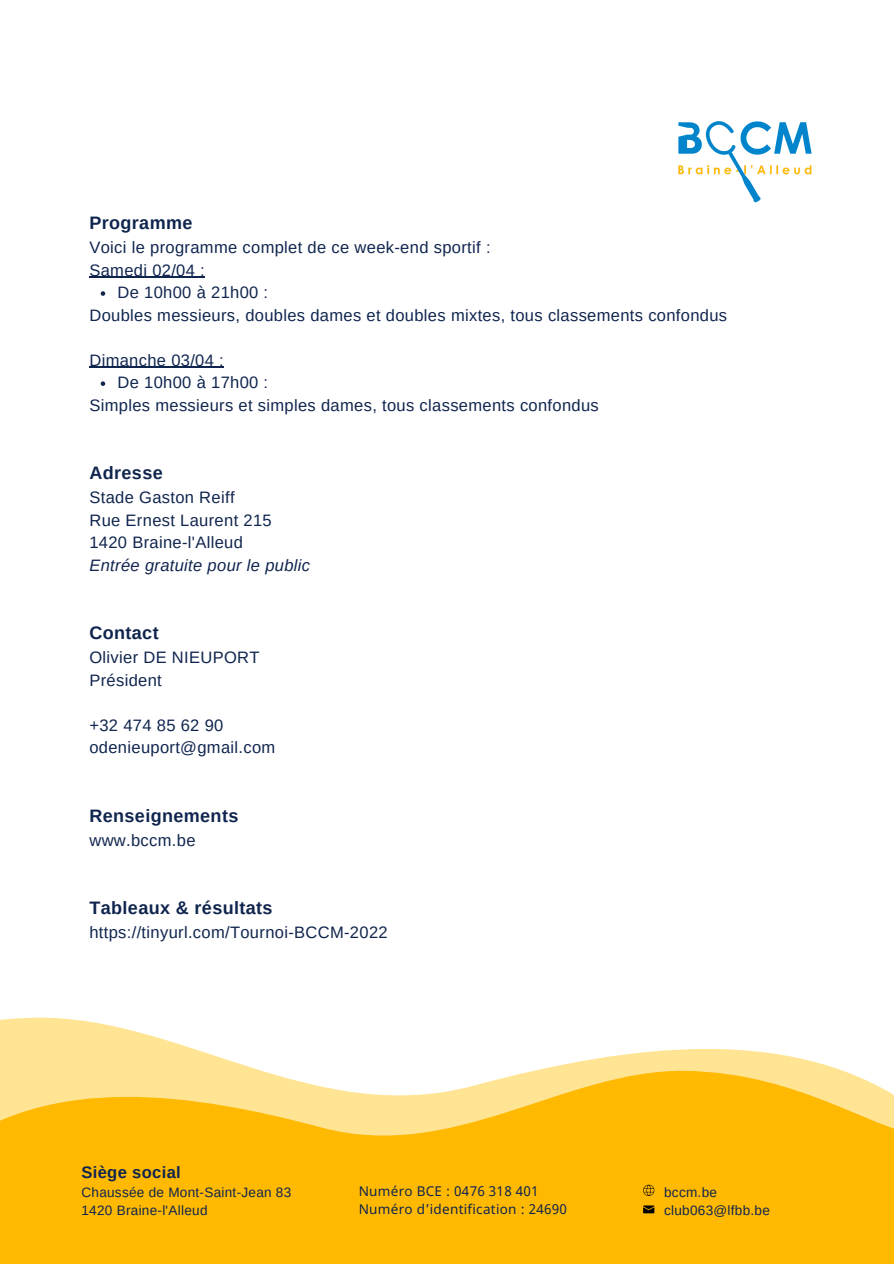
<style>
.page{position:relative;width:894px;height:1264px;background:#fff}
.page>*{position:absolute;margin:0;border:0;box-sizing:border-box;transform-origin:0 0}
.t1{font:700 18px "Arimo";letter-spacing:.02em;color:#10254e}
.t2{font:16.5px "Arimo";letter-spacing:.02em;color:#10254e}
.t3{font:italic 16.5px "Arimo";letter-spacing:.02em;color:#10254e}
.t4{font:700 16.5px "Arimo";letter-spacing:.02em;color:#10254e}
.t5{font:13.5px "Arimo";letter-spacing:.02em;color:#10254e}
.t6{font:13.5px "Noto Sans";letter-spacing:.02em;color:#10254e}
.t7{font:13.5px "Noto Sans Devanagari";letter-spacing:.02em;color:#10254e}
.s1{font-family:"Noto Sans"}
.s2{font-family:"Noto Sans Devanagari"}
</style>
<div class="page">
<svg style="left:101px;top:291px;width:4px;height:5px"></svg>
<svg style="left:101px;top:381px;width:4px;height:5px"></svg>
<hr style="left:89px;top:277px;width:116px;height:1px;background:#10254e">
<hr style="left:89px;top:367px;width:135px;height:1px;background:#10254e">
<svg style="left:0;top:1017px;width:838px;height:52px"></svg>
<svg style="left:0;top:1069px;width:893px;height:194px;fill:#ffb900"></svg>
<img style="left:678px;top:121px;width:134px;height:82px">
<svg style="left:643px;top:1205px;width:11px;height:8px"></svg>
<svg style="left:643px;top:1184px;width:11px;height:11px"></svg>
<p class="t1" style="left:89px;top:213px;width:105px">Programme</p>
<p class="t2" style="left:89px;top:238px;width:402px">Voici le programme complet de ce week-end sportif :</p>
<p class="t2" style="left:89px;top:260px;width:117px">Samedi 02/04 :</p>
<p class="t2" style="left:89px;top:305px;width:639px">Doubles messieurs, doubles dames et doubles mixtes, tous classements confondus</p>
<p class="t2" style="left:89px;top:351px;width:136px">Dimanche 03/04 :</p>
<p class="t2" style="left:89px;top:396px;width:511px">Simples messieurs et simples dames, tous classements confondus</p>
<p class="t2" style="left:117px;top:283px;width:152px">De 10h00 à 21h00 :</p>
<p class="t2" style="left:117px;top:373px;width:152px">De 10h00 à 17h00 :</p>
<p class="t1" style="left:89px;top:463px;width:75px">Adresse</p>
<p class="t2" style="left:89px;top:488px;width:147px">Stade Gaston Reiff</p>
<p class="t2" style="left:89px;top:510px;width:184px">Rue Ernest Laurent 215</p>
<p class="t2" style="left:89px;top:533px;width:155px">1420 Braine-l'Alleud</p>
<p class="t3" style="left:89px;top:555px;width:222px">Entrée gratuite pour le public</p>
<p class="t1" style="left:89px;top:623px;width:71px">Contact</p>
<p class="t2" style="left:89px;top:648px;width:172px">Olivier DE NIEUPORT</p>
<p class="t2" style="left:89px;top:670px;width:74px">Président</p>
<p class="t2" style="left:89px;top:715px;width:135px">+32 474 85 62 90</p>
<p class="t2" style="left:89px;top:738px;width:187px">odenieuport@gmail.com</p>
<p class="t1" style="left:89px;top:805px;width:150px">Renseignements</p>
<p class="t2" style="left:89px;top:830px;width:108px">www.bccm.be</p>
<p class="t1" style="left:89px;top:898px;width:185px">Tableaux &amp; résultats</p>
<p class="t2" style="left:89px;top:923px;width:300px">https://tinyurl.com/Tournoi-BCCM-2022</p>
<p class="t4" style="left:81px;top:1162px;width:101px">Siège social</p>
<p class="t5" style="left:81px;top:1184px;width:211px">Chaussée de Mont-Saint-Jean 83</p>
<p class="t5" style="left:81px;top:1202px;width:127px">1420 Braine-l'Alleud</p>
<p class="t7" style="left:358px;top:1183px;width:181px"><span class="s1">Numéro BCE</span> : 0476 318 401</p>
<p class="t6" style="left:358px;top:1199px;width:210px">Numéro d<span class="s2">’</span>identification <span class="s2">: 24690</span></p>
<p class="t5" style="left:664px;top:1184px;width:54px">bccm.be</p>
<p class="t5" style="left:664px;top:1202px;width:107px">club063@lfbb.be</p>
</div>
